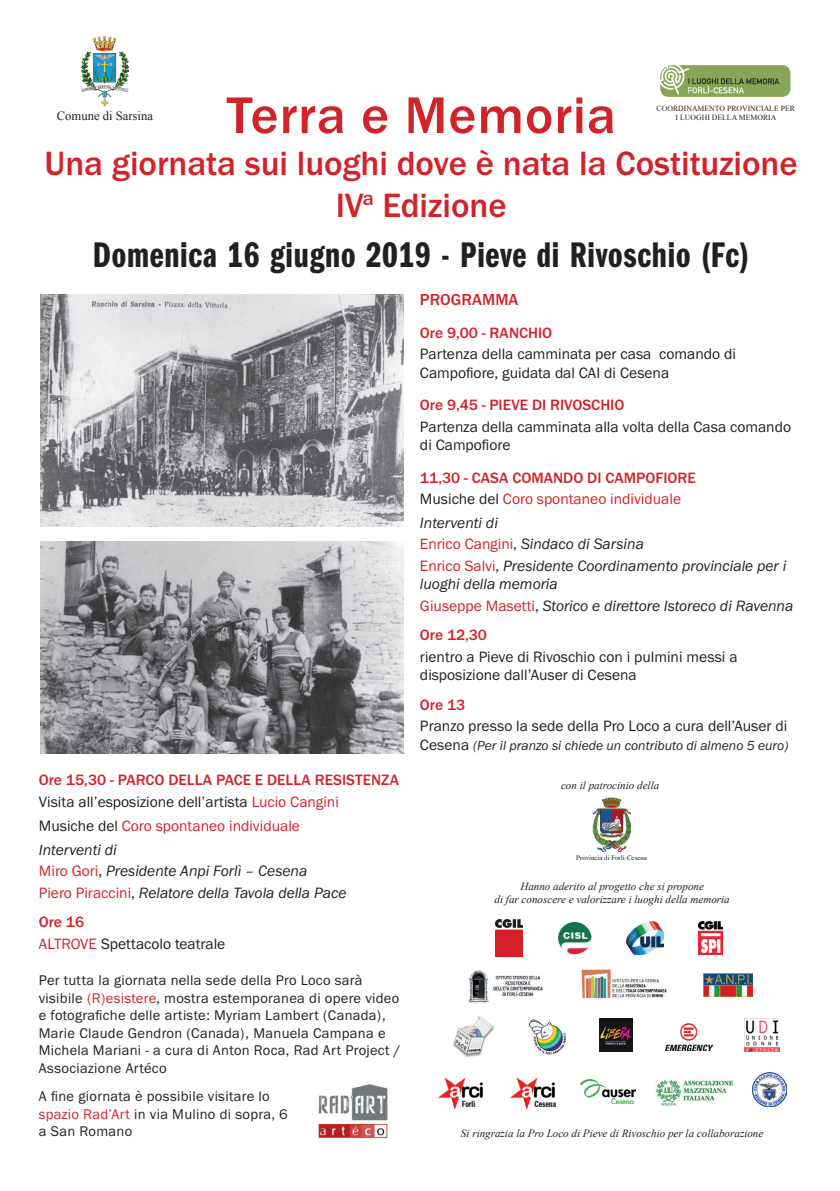
<style>
.page{position:relative;width:840px;height:1191px;background:#fff}
.page>*{position:absolute;margin:0;border:0;box-sizing:border-box;transform-origin:0 0}
.t1{font:500 53.4px "Franklin Gothic URW";letter-spacing:.02em;color:#d1232a}
.t2{font:36.8px "Franklin Gothic URW Com Dem";letter-spacing:.02em;color:#231f20}
.t3{font:500 35px/41.8px "Franklin Gothic URW";color:#d1232a;text-align:center}
.t4{font:500 16.4px "Franklin Gothic URW";color:#d1232a}
.t5{font:15.6px/18.6px "Franklin Gothic URW Boo";color:#231f20}
.t6{font:15.6px/21.4px "Franklin Gothic URW Boo Ita";color:#231f20}
.t7{font:500 15.6px "Franklin Gothic URW";color:#d1232a}
.t8{font:15.6px "Franklin Gothic URW Boo";color:#d1232a}
.t9{font:14.6px/17.4px "Franklin Gothic URW Boo";letter-spacing:.02em;color:#231f20}
.t10{font:13.6px "Franklin Gothic URW Boo Ita";color:#231f20}
.t11{font:12.6px "Times New Roman";color:#231f20}
.t12{font:italic 11px/13.2px "Times New Roman";color:#231f20;text-align:center}
.t13{font:9.2px "Franklin Gothic URW Com Dem";color:#231f20}
.t14{font:7.8px/9.4px "Times New Roman";color:#231f20;text-align:center}
.t15{font:6.8px "Times";color:#231f20}
.s1{color:#d1232a}
.s2{font-family:"Franklin Gothic URW Boo";color:#d1232a}
.s3{font-family:"Franklin Gothic URW Boo"}
.s4{color:#231f20}
.s5{font-family:"Franklin Gothic URW Boo";font-size:15.6px}
</style>
<div class="page">
<img style="left:81px;top:37px;width:48px;height:69px">
<img style="left:660px;top:65px;width:130px;height:32px">
<img style="left:318px;top:1084px;width:70px;height:55px">
<img style="left:592px;top:797px;width:38px;height:54px">
<img style="left:468px;top:970px;width:75px;height:33px">
<img style="left:495px;top:919px;width:27px;height:37px">
<img style="left:558px;top:921px;width:33px;height:34px">
<img style="left:626px;top:921px;width:37px;height:33px">
<img style="left:698px;top:921px;width:23px;height:33px">
<img style="left:581px;top:969px;width:86px;height:29px">
<img style="left:703px;top:974px;width:49px;height:22px">
<img style="left:453px;top:1016px;width:41px;height:41px">
<img style="left:528px;top:1019px;width:38px;height:35px">
<img style="left:599px;top:1018px;width:33px;height:33px">
<img style="left:665px;top:1023px;width:46px;height:27px">
<img style="left:744px;top:1018px;width:34px;height:33px">
<img style="left:438px;top:1077px;width:45px;height:32px">
<img style="left:510px;top:1077px;width:45px;height:32px">
<img style="left:580px;top:1079px;width:54px;height:24px">
<img style="left:655px;top:1080px;width:77px;height:26px">
<img style="left:752px;top:1072px;width:34px;height:34px">
<img style="left:41px;top:294px;width:362px;height:232px">
<img style="left:41px;top:541px;width:362px;height:212px">
<h1 class="t1" style="left:226px;top:82px;width:390px">Terra e Memoria</h1>
<h3 class="t3" style="left:45px;top:142px;width:754px">Una giornata sui luoghi dove è nata la Costituzione<br>IV<sup>a</sup> Edizione</h3>
<h2 class="t2" style="left:93px;top:229px;width:657px">Domenica 16 giugno 2019 - Pieve di Rivoschio (Fc)</h2>
<p class="t11" style="left:57px;top:107px;width:97px">Comune di Sarsina</p>
<p class="t14" style="left:656px;top:103px;width:140px">COORDINAMENTO PROVINCIALE PER<br>I LUOGHI DELLA MEMORIA</p>
<p class="t7" style="left:39px;top:770px;width:361px">Ore 15,30 - PARCO DELLA PACE E DELLA RESISTENZA</p>
<p class="t5" style="left:39px;top:789px;width:301px;line-height:24.2px">Visita all’esposizione dell’artista <span class="s1">Lucio Cangini<br></span>Musiche del <span class="s1">Coro spontaneo individuale</span></p>
<p class="t6" style="left:39px;top:838px;width:309px">Interventi di<br><span class="s2">Miro Gori</span><span class="s3">,</span> Presidente Anpi Forlì – Cesena<br><span class="s2">Piero Piraccini</span><span class="s3">,</span> Relatore della Tavola della Pace</p>
<p class="t7" style="left:39px;top:912px;width:47px">Ore 16</p>
<p class="t5" style="left:39px;top:933px;width:188px"><span class="s1">ALTROVE</span> Spettacolo teatrale</p>
<p class="t9" style="left:39px;top:971px;width:363px">Per tutta la giornata nella sede della Pro Loco sarà visibile <span class="s1">(R)esistere</span>, mostra estemporanea di opere video e fotografiche delle artiste: Myriam Lambert (Canada), Marie Claude Gendron (Canada), Manuela Campana e Michela Mariani - a cura di Anton Roca, Rad Art Project / Associazione Artéco</p>
<p class="t9" style="left:39px;top:1087px;width:250px">A fine giornata è possibile visitare lo <span class="s1">spazio Rad’Art</span> in via Mulino di sopra, 6 a San Romano</p>
<p class="t4" style="left:420px;top:290px;width:100px">PROGRAMMA</p>
<p class="t7" style="left:420px;top:323px;width:134px">Ore 9,00 - RANCHIO</p>
<p class="t5" style="left:420px;top:344px;width:317px">Partenza della camminata per casa comando di<br>Campofiore, guidata dal CAI di Cesena</p>
<p class="t7" style="left:420px;top:395px;width:206px">Ore 9,45 - PIEVE DI RIVOSCHIO</p>
<p class="t5" style="left:420px;top:417px;width:372px">Partenza della camminata alla volta della Casa comando di Campofiore</p>
<p class="t7" style="left:420px;top:467px;width:277px">11,30 - CASA COMANDO DI CAMPOFIORE</p>
<p class="t8" style="left:420px;top:489px;width:262px"><span class="s4">Musiche del</span> Coro spontaneo individuale</p>
<p class="t6" style="left:420px;top:512px;width:367px">Interventi di<br><span class="s2">Enrico Cangini</span><span class="s3">,</span> Sindaco di Sarsina<br><span class="s2">Enrico Salvi</span><span class="s3">,</span> Presidente Coordinamento provinciale per i</p>
<p class="t6" style="left:420px;top:573px;width:375px">luoghi della memoria<br><span class="s2">Giuseppe Masetti</span><span class="s3">,</span> Storico e direttore Istoreco di Ravenna</p>
<p class="t7" style="left:420px;top:625px;width:69px">Ore 12,30</p>
<p class="t5" style="left:420px;top:647px;width:319px">rientro a Pieve di Rivoschio con i pulmini messi a disposizione dall’Auser di Cesena</p>
<p class="t7" style="left:420px;top:695px;width:47px">Ore 13</p>
<p class="t5" style="left:420px;top:716px;width:369px">Pranzo presso la sede della Pro Loco a cura dell’Auser di</p>
<p class="t10" style="left:420px;top:737px;width:369px"><span class="s5">Cesena</span> (Per il pranzo si chiede un contributo di almeno 5 euro)</p>
<p class="t12" style="left:560px;top:779px;width:100px">con il patrocinio della</p>
<p class="t15" style="left:576px;top:851px;width:72px">Provincia di Forlì-Cesena</p>
<p class="t12" style="left:494px;top:879px;width:237px">Hanno aderito al progetto che si propone<br>di far conoscere e valorizzare i luoghi della memoria</p>
<p class="t13" style="left:461px;top:1097px;width:15px">Forlì</p>
<p class="t13" style="left:534px;top:1097px;width:23px">Cesena</p>
<p class="t12" style="left:460px;top:1126px;width:304px">Si ringrazia la Pro Loco di Pieve di Rivoschio per la collaborazione</p>
</div>
